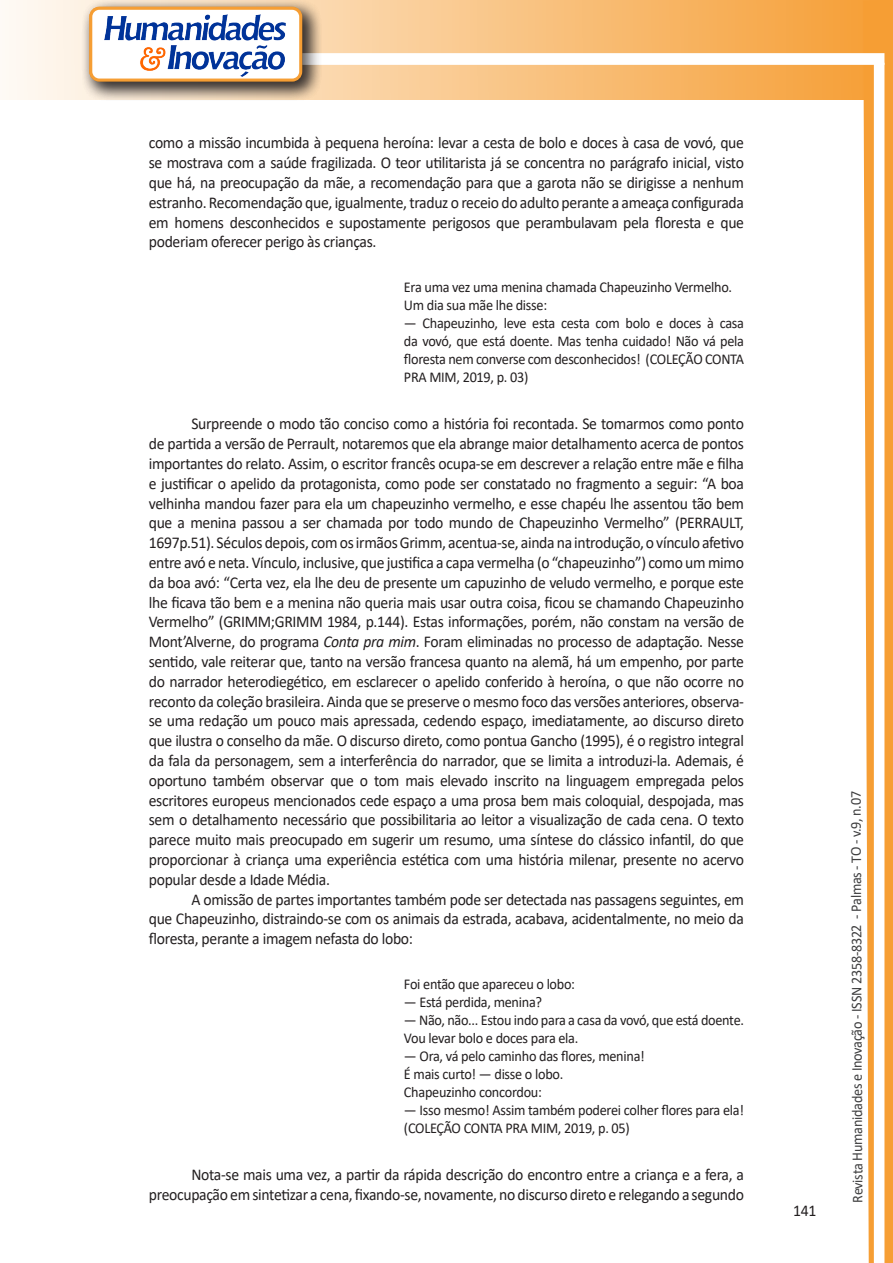
<style>
.page{position:relative;width:893px;height:1263px;background:#fff}
.page>*{position:absolute;margin:0;border:0;box-sizing:border-box;transform-origin:0 0}
.texto{font:16.5px/19.8px "Calibri";letter-spacing:-.02em;color:#231f20;text-align:justify;scale:.95 1}
.citacao{font:15px/18px "Calibri";letter-spacing:-.02em;color:#231f20;scale:.95 1}
.t1{font:15px "Calibri";letter-spacing:-.025em;color:#3e3e3f;scale:.95 1}
.s1{font-style:italic}
</style>
<div class="page">
<svg style="left:5px;top:0;width:858px;height:100px"></svg>
<div style="left:302px;top:53px;width:582px;height:12px;background:#fff;border:2px solid #fff"></div>
<svg style="left:863px;top:0;width:30px;height:1263px"></svg>
<div style="left:81px;top:0;width:241px;height:102px;background:#231f20;opacity:.75"></div>
<div style="left:91px;top:8px;width:210px;height:72px;background:#fff;border-radius:9px"></div>
<img style="left:104px;top:14px;width:181px;height:62px">
<div style="left:89px;top:7px;width:213px;height:75px;border:3px solid #f69e34;border-radius:9px"></div>
<p class="texto" style="left:149px;top:133px;width:628px">como a missão incumbida à pequena heroína: levar a cesta de bolo e doces à casa de vovó, que se mostrava com a saúde fragilizada. O teor utilitarista já se concentra no parágrafo inicial, visto que há, na preocupação da mãe, a recomendação para que a garota não se dirigisse a nenhum estranho. Recomendação que, igualmente, traduz o receio do adulto perante a ameaça configurada em homens desconhecidos e supostamente perigosos que perambulavam pela floresta e que poderiam oferecer perigo às crianças.</p>
<p class="citacao" style="left:404px;top:278px;width:347px">Era uma vez uma menina chamada Chapeuzinho Vermelho.</p>
<p class="citacao" style="left:404px;top:296px;width:152px">Um dia sua mãe lhe disse:</p>
<p class="citacao" style="left:404px;top:314px;width:360px;text-align:justify">— Chapeuzinho, leve esta cesta com bolo e doces à casa da vovó, que está doente. Mas tenha cuidado! Não vá pela floresta nem converse com desconhecidos! (COLEÇÃO CONTA PRA MIM, 2019, p. 03)</p>
<p class="texto" style="left:149px;top:413px;width:628px;text-indent:43px">Surpreende o modo tão conciso como a história foi recontada. Se tomarmos como ponto de partida a versão de Perrault, notaremos que ela abrange maior detalhamento acerca de pontos importantes do relato. Assim, o escritor francês ocupa-se em descrever a relação entre mãe e filha e justificar o apelido da protagonista, como pode ser constatado no fragmento a seguir: “A boa velhinha mandou fazer para ela um chapeuzinho vermelho, e esse chapéu lhe assentou tão bem que a menina passou a ser chamada por todo mundo de Chapeuzinho Vermelho” (PERRAULT, 1697p.51). Séculos depois, com os irmãos Grimm, acentua-se, ainda na introdução, o vínculo afetivo entre avó e neta. Vínculo, inclusive, que justifica a capa vermelha (o “chapeuzinho”) como um mimo da boa avó: “Certa vez, ela lhe deu de presente um capuzinho de veludo vermelho, e porque este lhe ficava tão bem e a menina não queria mais usar outra coisa, ficou se chamando Chapeuzinho Vermelho” (GRIMM;GRIMM 1984, p.144). Estas informações, porém, não constam na versão de Mont’Alverne, do programa <span class="s1">Conta pra mim</span>. Foram eliminadas no processo de adaptação. Nesse sentido, vale reiterar que, tanto na versão francesa quanto na alemã, há um empenho, por parte do narrador heterodiegético, em esclarecer o apelido conferido à heroína, o que não ocorre no reconto da coleção brasileira. Ainda que se preserve o mesmo foco das versões anteriores, observa&shy;se uma redação um pouco mais apressada, cedendo espaço, imediatamente, ao discurso direto que ilustra o conselho da mãe. O discurso direto, como pontua Gancho (1995), é o registro integral da fala da personagem, sem a interferência do narrador, que se limita a introduzi-la. Ademais, é oportuno também observar que o tom mais elevado inscrito na linguagem empregada pelos escritores europeus mencionados cede espaço a uma prosa bem mais coloquial, despojada, mas sem o detalhamento necessário que possibilitaria ao leitor a visualização de cada cena. O texto parece muito mais preocupado em sugerir um resumo, uma síntese do clássico infantil, do que proporcionar à criança uma experiência estética com uma história milenar, presente no acervo popular desde a Idade Média.</p>
<p class="texto" style="left:149px;top:889px;width:628px;text-indent:43px">A omissão de partes importantes também pode ser detectada nas passagens seguintes, em que Chapeuzinho, distraindo-se com os animais da estrada, acabava, acidentalmente, no meio da floresta, perante a imagem nefasta do lobo:</p>
<p class="citacao" style="left:404px;top:975px;width:182px">Foi então que apareceu o lobo:</p>
<p class="citacao" style="left:404px;top:993px;width:147px">— Está perdida, menina?</p>
<p class="citacao" style="left:404px;top:1011px;width:359px">— Não, não... Estou indo para a casa da vovó, que está doente.<br>Vou levar bolo e doces para ela.</p>
<p class="citacao" style="left:404px;top:1047px;width:255px">— Ora, vá pelo caminho das flores, menina!</p>
<p class="citacao" style="left:404px;top:1065px;width:169px">É mais curto! — disse o lobo.</p>
<p class="citacao" style="left:404px;top:1083px;width:147px">Chapeuzinho concordou:</p>
<p class="citacao" style="left:404px;top:1101px;width:360px">— Isso mesmo! Assim também poderei colher flores para ela! (COLEÇÃO CONTA PRA MIM, 2019, p. 05)</p>
<p class="texto" style="left:149px;top:1164px;width:628px;text-align:right">Nota-se mais uma vez, a partir da rápida descrição do encontro entre a criança e a fera, a preocupação em sintetizar a cena, fixando-se, novamente, no discurso direto e relegando a segundo</p>
<p class="texto" style="left:793px;top:1200px;width:26px">141</p>
<p class="t1" style="left:846px;top:1203px;width:435px;rotate:-90deg">Revista Humanidades e Inovação - ISSN 2358-8322 - Palmas - TO - v.9, n.07</p>
</div>
